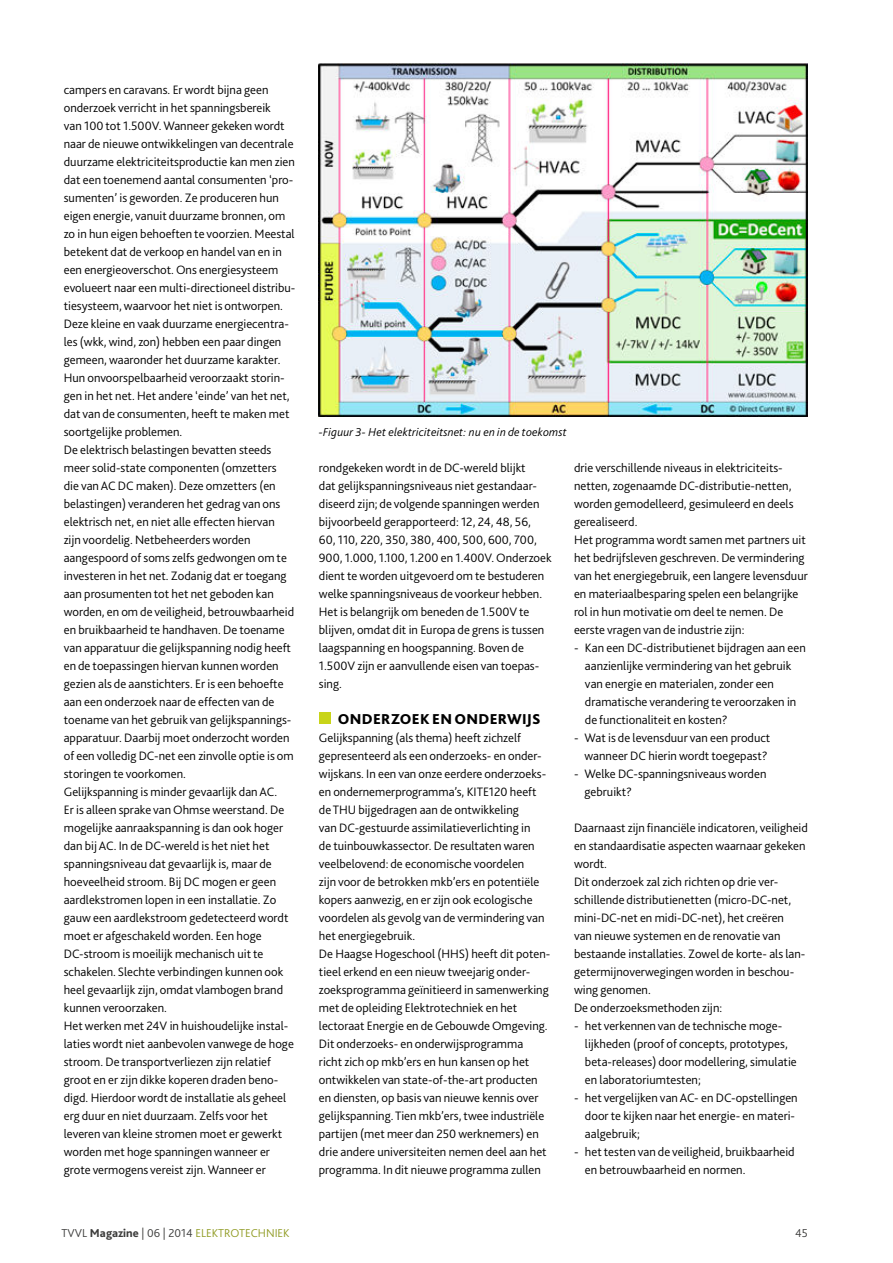
<style>
.page{position:relative;width:893px;height:1263px;background:#fff}
.page>*{position:absolute;margin:0;border:0;box-sizing:border-box;transform-origin:0 0}
.t1{font:800 15px "Bliss 2";letter-spacing:.015em;color:#000}
.t2{font:300 12.75px/18px "Bliss 2";color:#000}
.t3{font:italic 300 12px "Bliss 2";letter-spacing:.01em;color:#000}
.t4{font:300 12px "Bliss 2";color:#919c26}
.t5{font:300 12px "Bliss 2";color:#3c3c3b}
.s1{color:#3c3c3b}
.s2{font-weight:800;color:#3c3c3b}
</style>
<div class="page">
<div style="left:319px;top:713px;width:11px;height:11px;background:#c8d419"></div>
<img style="left:319px;top:63px;width:489px;height:353px">
<p class="t2" style="left:64px;top:82px;width:233px">campers en caravans. Er wordt bijna geen onderzoek verricht in het spanningsbereik<br>van 100 tot 1.500V. Wanneer gekeken wordt naar de nieuwe ontwikkelingen van decentrale duurzame elektriciteitsproductie kan men zien dat een toenemend aantal consumenten ‘pro&shy;sumenten’ is geworden. Ze produceren hun eigen energie, vanuit duurzame bronnen, om zo in hun eigen behoeften te voorzien. Meestal betekent dat de verkoop en handel van en in een energieoverschot. Ons energiesysteem evolueert naar een multi-directioneel distribu&shy;tiesysteem, waarvoor het niet is ontworpen.<br>Deze kleine en vaak duurzame energiecentra&shy;les (wkk, wind, zon) hebben een paar dingen gemeen, waaronder het duurzame karakter.<br>Hun onvoorspelbaarheid veroorzaakt storin&shy;gen in het net. Het andere ‘einde’ van het net, dat van de consumenten, heeft te maken met soortgelijke problemen.<br>De elektrisch belastingen bevatten steeds meer solid-state componenten (omzetters<br>die van AC DC maken). Deze omzetters (en belastingen) veranderen het gedrag van ons elektrisch net, en niet alle effecten hiervan<br>zijn voordelig. Netbeheerders worden aangespoord of soms zelfs gedwongen om te investeren in het net. Zodanig dat er toegang aan prosumenten tot het net geboden kan worden, en om de veiligheid, betrouwbaarheid en bruikbaarheid te handhaven. De toename van apparatuur die gelijkspanning nodig heeft en de toepassingen hiervan kunnen worden gezien als de aanstichters. Er is een behoefte aan een onderzoek naar de effecten van de toename van het gebruik van gelijkspannings&shy;apparatuur. Daarbij moet onderzocht worden of een volledig DC-net een zinvolle optie is om storingen te voorkomen.<br>Gelijkspanning is minder gevaarlijk dan AC.<br>Er is alleen sprake van Ohmse weerstand. De mogelijke aanraakspanning is dan ook hoger dan bij AC. In de DC-wereld is het niet het spanningsniveau dat gevaarlijk is, maar de hoeveelheid stroom. Bij DC mogen er geen aardlekstromen lopen in een installatie. Zo gauw een aardlekstroom gedetecteerd wordt moet er afgeschakeld worden. Een hoge DC-stroom is moeilijk mechanisch uit te schakelen. Slechte verbindingen kunnen ook heel gevaarlijk zijn, omdat vlambogen brand kunnen veroorzaken.<br>Het werken met 24V in huishoudelijke instal&shy;laties wordt niet aanbevolen vanwege de hoge stroom. De transportverliezen zijn relatief groot en er zijn dikke koperen draden beno&shy;digd. Hierdoor wordt de installatie als geheel erg duur en niet duurzaam. Zelfs voor het leveren van kleine stromen moet er gewerkt worden met hoge spanningen wanneer er grote vermogens vereist zijn. Wanneer er</p>
<p class="t3" style="left:319px;top:428px;width:249px">-Figuur 3- Het elektriciteitsnet: nu en in de toekomst</p>
<p class="t2" style="left:319px;top:460px;width:234px">rondgekeken wordt in de DC-wereld blijkt<br>dat gelijkspanningsniveaus niet gestandaar&shy;diseerd zijn; de volgende spanningen werden bijvoorbeeld gerapporteerd: 12, 24, 48, 56,<br>60, 110, 220, 350, 380, 400, 500, 600, 700, 900, 1.000, 1.100, 1.200 en 1.400V. Onderzoek dient te worden uitgevoerd om te bestuderen welke spanningsniveaus de voorkeur hebben.<br>Het is belangrijk om beneden de 1.500V te blijven, omdat dit in Europa de grens is tussen laagspanning en hoogspanning. Boven de 1.500V zijn er aanvullende eisen van toepas&shy;sing.</p>
<p class="t1" style="left:338px;top:714px;width:204px">ONDERZOEK EN ONDERWIJS</p>
<p class="t2" style="left:319px;top:730px;width:233px">Gelijkspanning (als thema) heeft zichzelf gepresenteerd als een onderzoeks- en onder&shy;wijskans. In een van onze eerdere onderzoeks&shy;en ondernemerprogramma’s, KITE120 heeft de THU bijgedragen aan de ontwikkeling<br>van DC-gestuurde assimilatieverlichting in<br>de tuinbouwkassector. De resultaten waren veelbelovend: de economische voordelen<br>zijn voor de betrokken mkb’ers en potentiële kopers aanwezig, en er zijn ook ecologische voordelen als gevolg van de vermindering van het energiegebruik.<br>De Haagse Hogeschool (HHS) heeft dit poten&shy;tieel erkend en een nieuw tweejarig onder&shy;zoeksprogramma geïnitieerd in samenwerking met de opleiding Elektrotechniek en het lectoraat Energie en de Gebouwde Omgeving.<br>Dit onderzoeks- en onderwijsprogramma<br>richt zich op mkb’ers en hun kansen op het ontwikkelen van state-of-the-art producten en diensten, op basis van nieuwe kennis over gelijkspanning. Tien mkb’ers, twee industriële partijen (met meer dan 250 werknemers) en drie andere universiteiten nemen deel aan het programma. In dit nieuwe programma zullen</p>
<p class="t2" style="left:574px;top:460px;width:235px">drie verschillende niveaus in elektriciteits&shy;netten, zogenaamde DC-distributie-netten, worden gemodelleerd, gesimuleerd en deels gerealiseerd.<br>Het programma wordt samen met partners uit het bedrijfsleven geschreven. De vermindering van het energiegebruik, een langere levensduur en materiaalbesparing spelen een belangrijke rol in hun motivatie om deel te nemen. De eerste vragen van de industrie zijn:</p>
<p class="t2" style="left:585px;top:640px;width:222px;text-indent:-11px">- Kan een DC-distributienet bijdragen aan een aanzienlijke vermindering van het gebruik van energie en materialen, zonder een dramatische verandering te veroorzaken in de functionaliteit en kosten?</p>
<p class="t2" style="left:574px;top:730px;width:198px;text-align:right">- Wat is de levensduur van een product wanneer DC hierin wordt toegepast?</p>
<p class="t2" style="left:584px;top:766px;width:183px;text-indent:-10px">- Welke DC-spanningsniveaus worden gebruikt?</p>
<p class="t2" style="left:574px;top:820px;width:235px">Daarnaast zijn financiële indicatoren, veiligheid en standaardisatie aspecten waarnaar gekeken wordt.<br>Dit onderzoek zal zich richten op drie ver&shy;schillende distributienetten (micro-DC-net, mini-DC-net en midi-DC-net), het creëren<br>van nieuwe systemen en de renovatie van bestaande installaties. Zowel de korte- als lan&shy;getermijnoverwegingen worden in beschou&shy;wing genomen.<br>De onderzoeksmethoden zijn:</p>
<p class="t2" style="left:585px;top:1018px;width:213px;text-indent:-11px">- het verkennen van de technische moge&shy;lijkheden (proof of concepts, prototypes, beta-releases) door modellering, simulatie en laboratoriumtesten;</p>
<p class="t2" style="left:585px;top:1090px;width:214px;text-indent:-11px">- het vergelijken van AC- en DC-opstellingen door te kijken naar het energie- en materi&shy;aalgebruik;</p>
<p class="t2" style="left:585px;top:1144px;width:211px;text-indent:-11px">- het testen van de veiligheid, bruikbaarheid en betrouwbaarheid en normen.</p>
<p class="t4" style="left:62px;top:1228px;width:230px"><span class="s1">TVVL</span> <span class="s2">Magazine</span> <span class="s1">| 06 | 2014</span> ELEKTROTECHNIEK</p>
<p class="t5" style="left:795px;top:1228px;width:14px">45</p>
</div>
